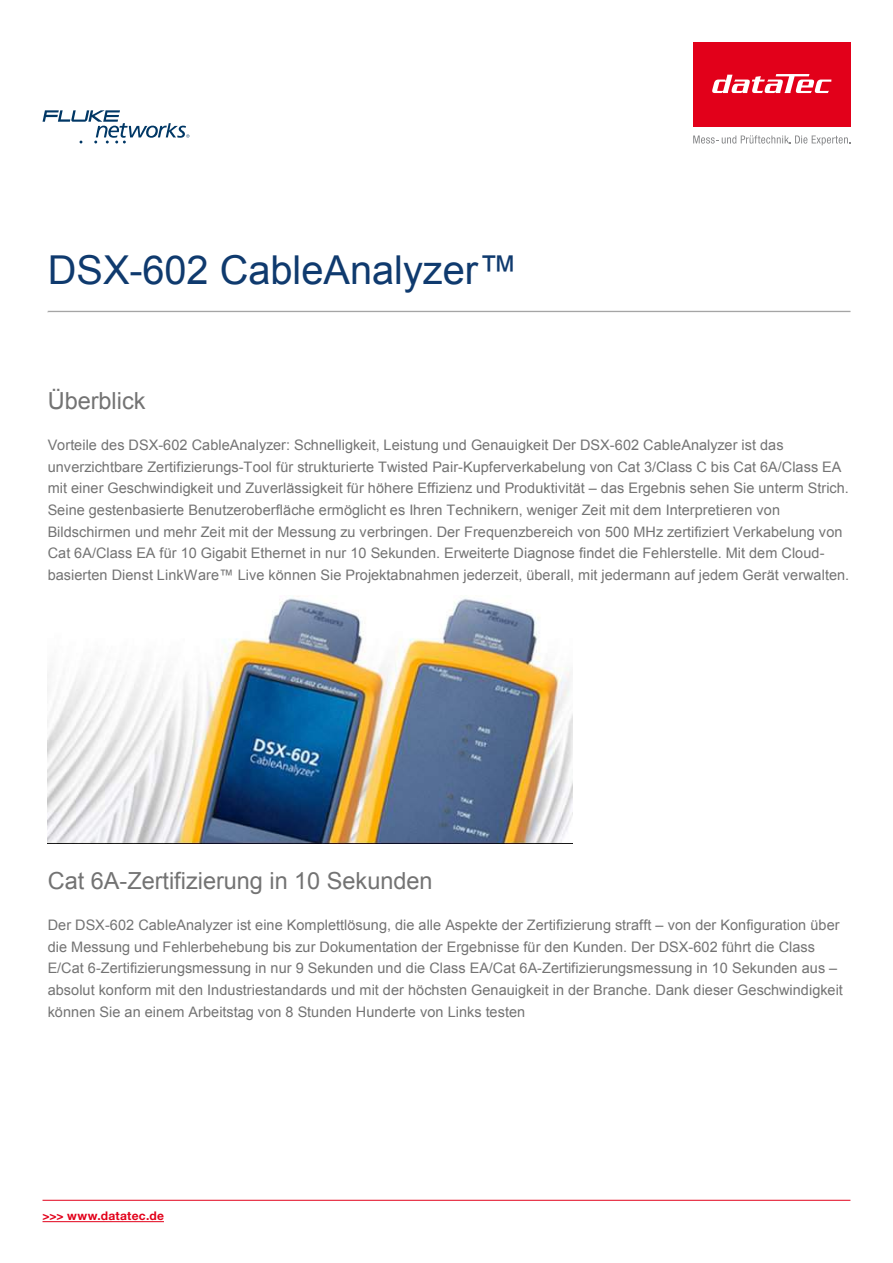
<style>
.page{position:relative;width:893px;height:1263px;background:#fff}
.page>*{position:absolute;margin:0;border:0;box-sizing:border-box;transform-origin:0 0}
.t1{font:39.75px "Arial";color:#0f3a6e}
.t2{font:23.55px "Arial";color:#737373}
.t3{font:14.55px/21.8px "Arial";letter-spacing:.005em;color:#737373}
.t4{font:700 12px "Helvetica Neue LT Pro";letter-spacing:.025em;color:#e2001a}
</style>
<div class="page">
<div style="left:693px;top:43px;width:157px;height:84px;background:#e2001a"></div>
<svg style="left:693px;top:135px;width:157px;height:10px"></svg>
<svg style="left:712px;top:74px;width:119px;height:19px"></svg>
<hr style="left:43px;top:1221px;width:121px;height:1px;background:#e2001a">
<hr style="left:43px;top:1200px;width:807px;height:1px;background:#e2001a">
<svg style="left:43px;top:110px;width:147px;height:33px"></svg>
<svg style="left:47px;top:311px;width:803px;height:2px"></svg>
<img style="left:48px;top:596px;width:525px;height:248px">
<h1 class="t1" style="left:48px;top:242px;width:472px">DSX-602 CableAnalyzer™</h1>
<h2 class="t2" style="left:48px;top:384px;width:99px">Überblick</h2>
<p class="t3" style="left:48px;top:434px;width:803px">Vorteile des DSX-602 CableAnalyzer: Schnelligkeit, Leistung und Genauigkeit Der DSX-602 CableAnalyzer ist das unverzichtbare Zertifizierungs-Tool für strukturierte Twisted Pair-Kupferverkabelung von Cat 3/Class C bis Cat 6A/Class EA mit einer Geschwindigkeit und Zuverlässigkeit für höhere Effizienz und Produktivität – das Ergebnis sehen Sie unterm Strich.<br>Seine gestenbasierte Benutzeroberfläche ermöglicht es Ihren Technikern, weniger Zeit mit dem Interpretieren von Bildschirmen und mehr Zeit mit der Messung zu verbringen. Der Frequenzbereich von 500 MHz zertifiziert Verkabelung von Cat 6A/Class EA für 10 Gigabit Ethernet in nur 10 Sekunden. Erweiterte Diagnose findet die Fehlerstelle. Mit dem Cloud&shy;basierten Dienst LinkWare™ Live können Sie Projektabnahmen jederzeit, überall, mit jedermann auf jedem Gerät verwalten.</p>
<h2 class="t2" style="left:48px;top:864px;width:386px">Cat 6A-Zertifizierung in 10 Sekunden</h2>
<p class="t3" style="left:48px;top:914px;width:797px">Der DSX-602 CableAnalyzer ist eine Komplettlösung, die alle Aspekte der Zertifizierung strafft – von der Konfiguration über die Messung und Fehlerbehebung bis zur Dokumentation der Ergebnisse für den Kunden. Der DSX-602 führt die Class E/Cat 6-Zertifizierungsmessung in nur 9 Sekunden und die Class EA/Cat 6A-Zertifizierungsmessung in 10 Sekunden aus – absolut konform mit den Industriestandards und mit der höchsten Genauigkeit in der Branche. Dank dieser Geschwindigkeit können Sie an einem Arbeitstag von 8 Stunden Hunderte von Links testen</p>
<p class="t4" style="left:43px;top:1209px;width:123px">&gt;&gt;&gt; www.datatec.de</p>
</div>
